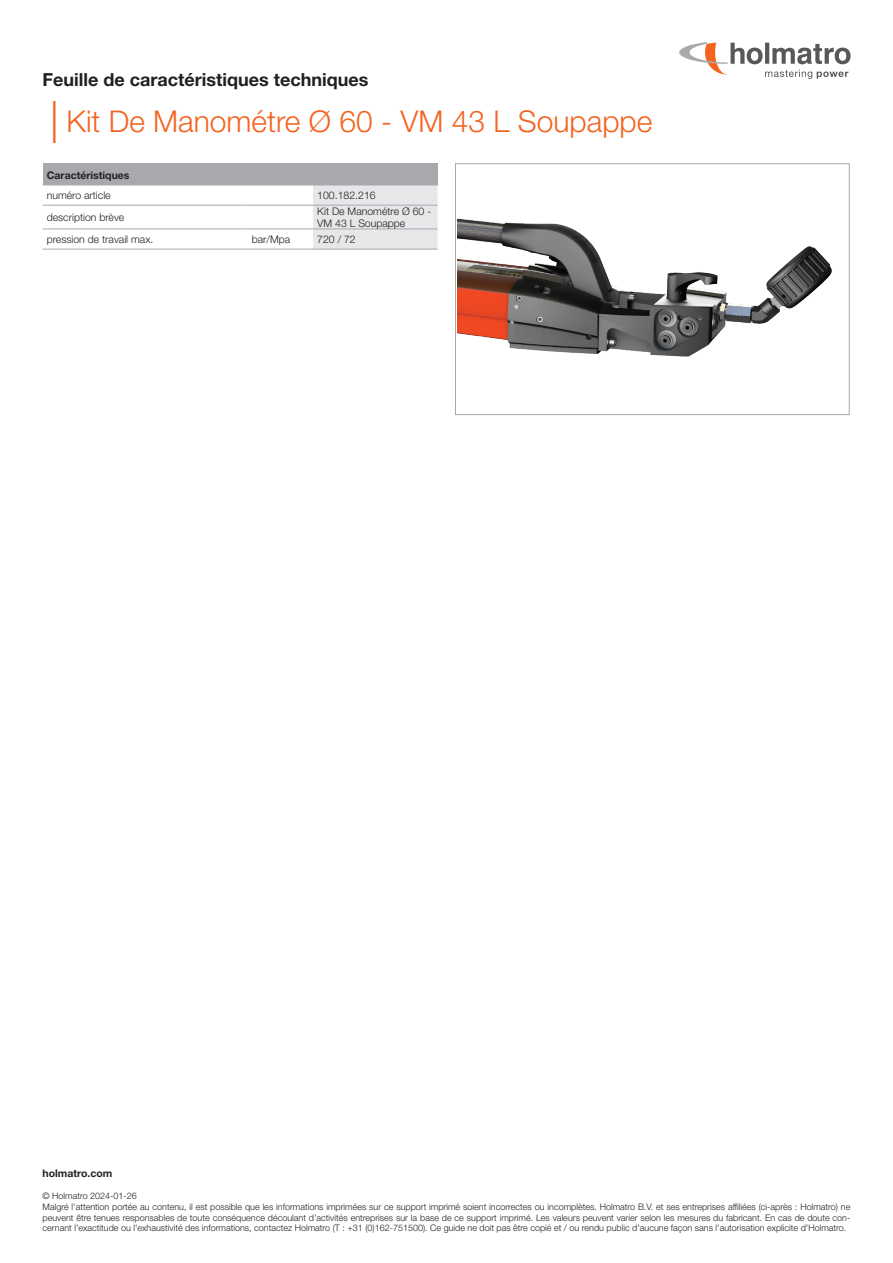
<style>
.page{position:relative;width:893px;height:1263px;background:#fff}
.page>*{position:absolute;margin:0;border:0;box-sizing:border-box;transform-origin:0 0}
.t1{font:300 30px "Helvetica Neue LT Std";color:#f36421}
.t2{font:700 18px "Helvetica Neue LT Std";color:#231f20}
.t3{font:300 10.5px/12px "Helvetica Neue LT Std";color:#231f20}
.t4{font:700 10.5px "Helvetica Neue LT Std";color:#231f20}
.t5{font:300 9px/10.8px "Helvetica Neue LT Std";color:#231f20}
.s1{font-size:42px}
</style>
<div class="page">
<svg style="left:679px;top:42px;width:171px;height:37px"></svg>
<div style="left:43px;top:164px;width:394px;height:21px;background:#a8a9ad"></div>
<svg style="left:313px;top:164px;width:125px;height:85px"></svg>
<hr style="left:43px;top:185px;width:204px;height:1px;background:#a8a9ad">
<hr style="left:247px;top:185px;width:66px;height:1px;background:#a8a9ad">
<hr style="left:313px;top:185px;width:125px;height:1px;background:#a8a9ad">
<hr style="left:43px;top:205px;width:204px;height:1px;background:#a8a9ad">
<hr style="left:247px;top:205px;width:66px;height:1px;background:#a8a9ad">
<hr style="left:313px;top:205px;width:124px;height:1px;background:#a8a9ad">
<hr style="left:43px;top:249px;width:204px;height:1px;background:#a8a9ad">
<hr style="left:43px;top:229px;width:204px;height:1px;background:#a8a9ad">
<hr style="left:247px;top:249px;width:66px;height:1px;background:#a8a9ad">
<hr style="left:247px;top:229px;width:66px;height:1px;background:#a8a9ad">
<hr style="left:313px;top:249px;width:124px;height:1px;background:#a8a9ad">
<hr style="left:313px;top:229px;width:124px;height:1px;background:#a8a9ad">
<img style="left:458px;top:218px;width:374px;height:139px">
<div style="left:455px;top:164px;width:394px;height:251px;border:1px solid #a8a9ad"></div>
<h2 class="t2" style="left:43px;top:68px;width:327px">Feuille de caractéristiques techniques</h2>
<h1 class="t1" style="left:50px;top:103px;width:604px"><span class="s1">|</span> Kit De Manométre Ø 60 - VM 43 L Soupappe</h1>
<p class="t4" style="left:47px;top:168px;width:84px">Caractéristiques</p>
<p class="t3" style="left:47px;top:189px;width:65px">numéro article</p>
<p class="t3" style="left:317px;top:189px;width:60px">100.182.216</p>
<p class="t3" style="left:47px;top:211px;width:79px">description brève</p>
<p class="t3" style="left:317px;top:205px;width:115px">Kit De Manométre Ø 60 -<br>VM 43 L Soupappe</p>
<p class="t3" style="left:47px;top:233px;width:108px">pression de travail max.</p>
<p class="t3" style="left:252px;top:233px;width:40px">bar/Mpa</p>
<p class="t3" style="left:317px;top:233px;width:40px">720 / 72</p>
<p class="t4" style="left:43px;top:1167px;width:71px">holmatro.com</p>
<p class="t5" style="left:43px;top:1190px;width:809px">© Holmatro 2024-01-26<br>Malgré l’attention portée au contenu, il est possible que les informations imprimées sur ce support imprimé soient incorrectes ou incomplètes. Holmatro B.V. et ses entreprises affiliées (ci-après : Holmatro) ne peuvent être tenues responsables de toute conséquence découlant d’activités entreprises sur la base de ce support imprimé. Les valeurs peuvent varier selon les mesures du fabricant. En cas de doute con&shy;cernant l’exactitude ou l’exhaustivité des informations, contactez Holmatro (T : +31 (0)162-751500). Ce guide ne doit pas être copié et / ou rendu public d’aucune façon sans l’autorisation explicite d’Holmatro.</p>
</div>
